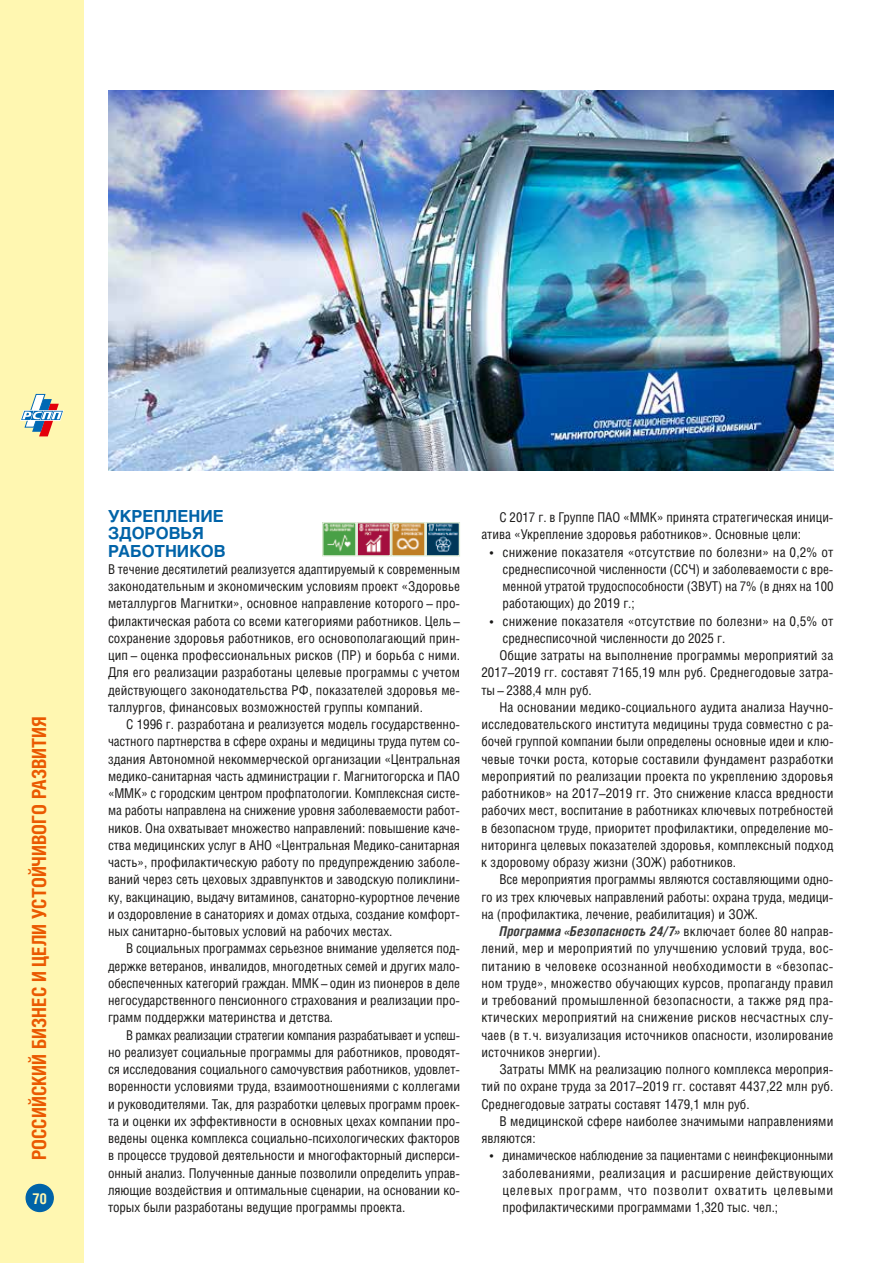
<style>
.page{position:relative;width:893px;height:1263px;background:#fff}
.page>*{position:absolute;margin:0;border:0;box-sizing:border-box;transform-origin:0 0}
.t1{font:700 19.5px "Helios Cond C";color:#ea5901}
.t2{font:700 16.5px/17.2px "Helios C";color:#0063a8}
.t3{font:700 15px "Helios Cond C";color:#fff7b1}
.t4{font:13.5px/17.2px "Helios Cond C";letter-spacing:.005em;color:#181716;text-align:justify}
.t5{font:italic 700 13.5px "Helios Cond C";letter-spacing:.015em;color:#3a3a39}
.t6{font:13.5px "Helios Cond C";letter-spacing:.025em;color:#181716}
.s1{font-weight:400;font-style:normal;color:#181716}
</style>
<div class="page">
<div style="left:0;top:0;width:84px;height:1263px;background:#fff7b1"></div>
<svg style="left:20px;top:394px;width:44px;height:42px"></svg>
<div style="left:26px;top:1184px;width:27px;height:27px;background:#0063a8;border-radius:50%"></div>
<div style="left:26px;top:1184px;width:28px;height:28px;border:1px solid #0063a8;border-radius:50%"></div>
<img style="left:324px;top:524px;width:31px;height:31px">
<div style="left:322px;top:522px;width:35px;height:35px;border:1px solid #e1eed9"></div>
<svg style="left:359px;top:524px;width:30px;height:31px"></svg>
<div style="left:357px;top:522px;width:34px;height:35px;border:1px solid #e1eed9"></div>
<img style="left:393px;top:524px;width:31px;height:31px">
<div style="left:391px;top:522px;width:35px;height:35px;border:1px solid #e1eed9"></div>
<svg style="left:428px;top:524px;width:30px;height:31px"></svg>
<div style="left:426px;top:522px;width:34px;height:35px;border:1px solid #e1eed9"></div>
<img style="left:108px;top:90px;width:725px;height:380px">
<h1 class="t1" style="left:27px;top:1160px;width:446px;rotate:-90deg">РОССИЙСКИЙ БИЗНЕС И ЦЕЛИ УСТОЙЧИВОГО РАЗВИТИЯ</h1>
<p class="t3" style="left:32px;top:1189px;width:16px">70</p>
<p class="t2" style="left:108px;top:508px;width:119px">УКРЕПЛЕНИЕ<br>ЗДОРОВЬЯ<br>РАБОТНИКОВ</p>
<p class="t4" style="left:108px;top:560px;width:354px">В течение десятилетий реализуется адаптируемый к современным законодательным и экономическим условиям проект «Здоровье металлургов Магнитки», основное направление которого – про&shy;филактическая работа со всеми категориями работников. Цель – сохранение здоровья работников, его основополагающий прин&shy;цип – оценка профессиональных рисков (ПР) и борьба с ними.<br>Для его реализации разработаны целевые программы с учетом действующего законодательства РФ, показателей здоровья ме&shy;таллургов, финансовых возможностей группы компаний.</p>
<p class="t4" style="left:108px;top:715px;width:354px;text-indent:18px">С 1996 г. разработана и реализуется модель государственно&shy;частного партнерства в сфере охраны и медицины труда путем со&shy;здания Автономной некоммерческой организации «Центральная медико-санитарная часть администрации г. Магнитогорска и ПАО «ММК» с городским центром профпатологии. Комплексная систе&shy;ма работы направлена на снижение уровня заболеваемости работ&shy;ников. Она охватывает множество направлений: повышение каче&shy;ства медицинских услуг в АНО «Центральная Медико-санитарная часть», профилактическую работу по предупреждению заболе&shy;ваний через сеть цеховых здравпунктов и заводскую поликлини&shy;ку, вакцинацию, выдачу витаминов, санаторно-курортное лечение и оздоровление в санаториях и домах отдыха, создание комфорт&shy;ных санитарно-бытовых условий на рабочих местах.</p>
<p class="t4" style="left:108px;top:940px;width:354px;text-indent:18px">В социальных программах серьезное внимание уделяется под&shy;держке ветеранов, инвалидов, многодетных семей и других мало&shy;обеспеченных категорий граждан. ММК – один из пионеров в деле негосударственного пенсионного страхования и реализации про&shy;грамм поддержки материнства и детства.</p>
<p class="t4" style="left:108px;top:1026px;width:354px;text-indent:18px">В рамках реализации стратегии компания разрабатывает и успеш&shy;но реализует социальные программы для работников, проводят&shy;ся исследования социального самочувствия работников, удовлет&shy;воренности условиями труда, взаимоотношениями с коллегами и руководителями. Так, для разработки целевых программ проек&shy;та и оценки их эффективности в основных цехах компании про&shy;ведены оценка комплекса социально-психологических факторов в процессе трудовой деятельности и многофакторный дисперси&shy;онный анализ. Полученные данные позволили определить управ&shy;ляющие воздействия и оптимальные сценарии, на основании ко&shy;торых были разработаны ведущие программы проекта.</p>
<p class="t4" style="left:481px;top:508px;width:354px;text-indent:18px">С 2017 г. в Группе ПАО «ММК» принята стратегическая иници&shy;атива «Укрепление здоровья работников». Основные цели:</p>
<p class="t4" style="left:503px;top:543px;width:332px;text-indent:-13px">• снижение показателя «отсутствие по болезни» на 0,2% от среднесписочной численности (ССЧ) и заболеваемости с вре&shy;менной утратой трудоспособности (ЗВУТ) на 7% (в днях на 100 работающих) до 2019 г.;</p>
<p class="t4" style="left:490px;top:612px;width:345px">• снижение показателя «отсутствие по болезни» на 0,5% от</p>
<p class="t4" style="left:503px;top:629px;width:224px">среднесписочной численности до 2025 г.</p>
<p class="t4" style="left:499px;top:646px;width:336px">Общие затраты на выполнение программы мероприятий за</p>
<p class="t4" style="left:481px;top:664px;width:354px">2017–2019 гг. составят 7165,19 млн руб. Среднегодовые затра-</p>
<p class="t4" style="left:481px;top:681px;width:112px">ты – 2388,4 млн руб.</p>
<p class="t4" style="left:499px;top:698px;width:336px">На основании медико-социального аудита анализа Научно-</p>
<p class="t4" style="left:481px;top:715px;width:354px">исследовательского института медицины труда совместно с ра-</p>
<p class="t4" style="left:481px;top:733px;width:354px">бочей группой компании были определены основные идеи и клю-</p>
<p class="t4" style="left:481px;top:750px;width:354px">чевые точки роста, которые составили фундамент разработки</p>
<p class="t4" style="left:481px;top:767px;width:354px">мероприятий по реализации проекта по укреплению здоровья</p>
<p class="t4" style="left:481px;top:784px;width:354px">работников» на 2017–2019 гг. Это снижение класса вредности</p>
<p class="t4" style="left:481px;top:802px;width:354px">рабочих мест, воспитание в работниках ключевых потребностей</p>
<p class="t4" style="left:481px;top:819px;width:354px">в безопасном труде, приоритет профилактики, определение мо-</p>
<p class="t4" style="left:481px;top:836px;width:354px">ниторинга целевых показателей здоровья, комплексный подход</p>
<p class="t4" style="left:481px;top:853px;width:256px">к здоровому образу жизни (ЗОЖ) работников.</p>
<p class="t4" style="left:499px;top:871px;width:336px">Все мероприятия программы являются составляющими одно-</p>
<p class="t4" style="left:481px;top:888px;width:354px">го из трех ключевых направлений работы: охрана труда, медици-</p>
<p class="t4" style="left:481px;top:905px;width:278px">на (профилактика, лечение, реабилитация) и ЗОЖ.</p>
<p class="t5" style="left:499px;top:923px;width:336px">Программа «Безопасность 24/7» <span class="s1">включает более 80 направ-</span></p>
<p class="t4" style="left:481px;top:940px;width:354px">лений, мер и мероприятий по улучшению условий труда, вос-</p>
<p class="t6" style="left:481px;top:958px;width:354px">питанию в человеке осознанной необходимости в «безопас-</p>
<p class="t4" style="left:481px;top:974px;width:354px">ном труде», множество обучающих курсов, пропаганду правил</p>
<p class="t4" style="left:481px;top:991px;width:354px">и требований промышленной безопасности, а также ряд пра-</p>
<p class="t4" style="left:481px;top:1009px;width:354px">ктических мероприятий на снижение рисков несчастных слу-</p>
<p class="t4" style="left:481px;top:1026px;width:354px">чаев (в т.ч. визуализация источников опасности, изолирование</p>
<p class="t4" style="left:481px;top:1043px;width:121px">источников энергии).</p>
<p class="t4" style="left:499px;top:1060px;width:336px">Затраты ММК на реализацию полного комплекса мероприя-</p>
<p class="t4" style="left:481px;top:1078px;width:354px">тий по охране труда за 2017–2019 гг. составят 4437,22 млн руб.</p>
<p class="t4" style="left:481px;top:1095px;width:270px">Среднегодовые затраты составят 1479,1 млн руб.</p>
<p class="t4" style="left:499px;top:1112px;width:336px">В медицинской сфере наиболее значимыми направлениями</p>
<p class="t4" style="left:481px;top:1129px;width:56px">являются:</p>
<p class="t4" style="left:503px;top:1147px;width:332px;text-indent:-13px">• динамическое наблюдение за пациентами с -неинфекционными заболеваниями, реализация и расширение -действующих целевых программ, что позволит охватить -целевыми профилактическими программами 1,320 тыс. чел.;</p>
</div>
